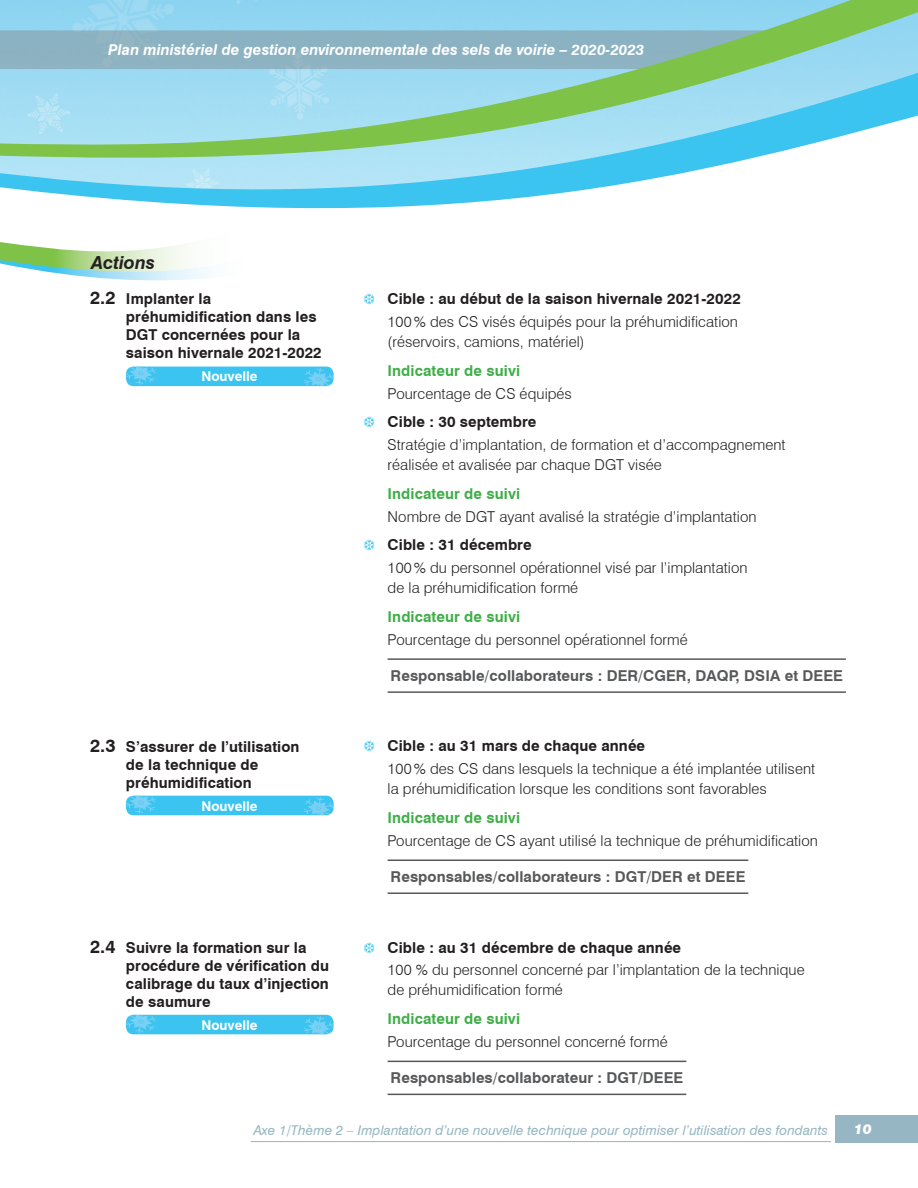
<style>
.page{position:relative;width:918px;height:1188px;background:#fff}
.page>*{position:absolute;margin:0;border:0;box-sizing:border-box;transform-origin:0 0}
.t1{font:italic 700 18px "Swiss 721 BT";color:#231f20}
.t2{font:300 15px/19.8px "Swiss 721 BT";letter-spacing:.005em;color:#231f20}
.t3{font:700 15px/18px "Swiss 721 BT";letter-spacing:.005em;color:#231f20}
.t4{font:700 15px "Swiss 721 BT";letter-spacing:.005em;color:#57585a}
.t5{font:700 15px "Swiss 721 BT";letter-spacing:.005em;color:#40ae49}
.t6{font:italic 700 15px "Swiss 721 BT";color:#fff}
.t7{font:italic 13.5px "Swiss 721 BT";letter-spacing:.005em;color:#95b6c2}
.t8{font:700 13.5px "Swiss 721 BT";color:#fff}
.t9{font:italic 900 13.5px "Swiss 721 BT";color:#fff}
.s1{font-size:18px}
</style>
<div class="page">
<div style="left:836px;top:1115px;width:82px;height:28px;background:#95b6c2"></div>
<svg style="left:0;top:0;width:918px;height:209px;background:#97d4d9"></svg>
<hr style="left:388px;top:859px;width:360px;height:2px;background:#57585a">
<hr style="left:388px;top:892px;width:360px;height:2px;background:#57585a">
<hr style="left:388px;top:1061px;width:298px;height:1px;background:#57585a">
<hr style="left:388px;top:1094px;width:298px;height:1px;background:#57585a">
<div style="left:126px;top:796px;width:208px;height:19px;background:#3cc4f0;border-radius:8px"></div>
<svg style="left:126px;top:796px;width:30px;height:18px"></svg>
<svg style="left:304px;top:797px;width:30px;height:18px"></svg>
<div style="left:126px;top:1015px;width:208px;height:19px;background:#3cc4f0;border-radius:8px"></div>
<svg style="left:126px;top:1015px;width:30px;height:18px"></svg>
<svg style="left:304px;top:1016px;width:30px;height:18px"></svg>
<hr style="left:388px;top:658px;width:458px;height:2px;background:#57585a">
<hr style="left:388px;top:691px;width:458px;height:2px;background:#57585a">
<div style="left:126px;top:367px;width:208px;height:19px;background:#3cc4f0;border-radius:8px"></div>
<svg style="left:126px;top:367px;width:30px;height:18px"></svg>
<svg style="left:304px;top:368px;width:30px;height:18px"></svg>
<hr style="left:251px;top:1141px;width:580px;height:1px;background:#95b6c2">
<svg style="left:0;top:242px;width:209px;height:39px"></svg>
<p class="t6" style="left:108px;top:41px;width:538px">Plan ministériel de gestion environnementale des sels de voirie – 2020-2023</p>
<p class="t1" style="left:92px;top:252px;width:65px">Actions</p>
<p class="t3" style="left:126px;top:290px;width:197px;text-indent:-36px"><span class="s1">2.2</span> Implanter la préhumidification dans les<br>DGT concernées pour la saison hivernale 2021‑2022</p>
<p class="t8" style="left:201px;top:368px;width:58px">Nouvelle</p>
<p class="t3" style="left:126px;top:737px;width:175px;text-indent:-36px"><span class="s1">2.3</span> S’assurer de l’utilisation de la technique de préhumidification</p>
<p class="t8" style="left:201px;top:798px;width:58px">Nouvelle</p>
<p class="t3" style="left:388px;top:290px;width:355px">Cible : au début de la saison hivernale 2021‑2022</p>
<p class="t2" style="left:388px;top:312px;width:352px">100 % des CS visés équipés pour la préhumidification (réservoirs, camions, matériel)</p>
<p class="t5" style="left:388px;top:361px;width:134px">Indicateur de suivi</p>
<p class="t2" style="left:388px;top:383px;width:186px">Pourcentage de CS équipés</p>
<p class="t3" style="left:388px;top:413px;width:150px">Cible : 30 septembre</p>
<p class="t2" style="left:388px;top:435px;width:399px">Stratégie d’implantation, de formation et d’accompagnement réalisée et avalisée par chaque DGT visée</p>
<p class="t5" style="left:388px;top:484px;width:134px">Indicateur de suivi</p>
<p class="t2" style="left:388px;top:506px;width:370px">Nombre de DGT ayant avalisé la stratégie d’implantation</p>
<p class="t3" style="left:388px;top:536px;width:146px">Cible : 31 décembre</p>
<p class="t2" style="left:388px;top:558px;width:362px">100 % du personnel opérationnel visé par l’implantation de la préhumidification formé</p>
<p class="t5" style="left:388px;top:607px;width:134px">Indicateur de suivi</p>
<p class="t2" style="left:388px;top:629px;width:302px">Pourcentage du personnel opérationnel formé</p>
<p class="t4" style="left:391px;top:666px;width:454px">Responsable/collaborateurs : DER/CGER, DAQP, DSIA et DEEE</p>
<p class="t3" style="left:388px;top:737px;width:259px">Cible : au 31 mars de chaque année</p>
<p class="t2" style="left:388px;top:759px;width:429px">100 % des CS dans lesquels la technique a été implantée utilisent la préhumidification lorsque les conditions sont favorables</p>
<p class="t5" style="left:388px;top:808px;width:134px">Indicateur de suivi</p>
<p class="t2" style="left:388px;top:830px;width:432px">Pourcentage de CS ayant utilisé la technique de préhumidification</p>
<p class="t4" style="left:391px;top:868px;width:356px">Responsables/collaborateurs : DGT/DER et DEEE</p>
<p class="t3" style="left:126px;top:938px;width:205px;text-indent:-36px"><span class="s1">2.4</span> Suivre la formation sur la procédure de vérification du calibrage du taux d’injection de saumure</p>
<p class="t8" style="left:201px;top:1017px;width:58px">Nouvelle</p>
<p class="t3" style="left:388px;top:938px;width:295px">Cible : au 31 décembre de chaque année</p>
<p class="t2" style="left:388px;top:960px;width:419px">100 % du personnel concerné par l’implantation de la technique de préhumidification formé</p>
<p class="t5" style="left:388px;top:1010px;width:134px">Indicateur de suivi</p>
<p class="t2" style="left:388px;top:1031px;width:282px">Pourcentage du personnel concerné formé</p>
<p class="t4" style="left:391px;top:1069px;width:294px">Responsables/collaborateur : DGT/DEEE</p>
<p class="t7" style="left:254px;top:1122px;width:576px">Axe 1/Thème 2 – Implantation d’une nouvelle technique pour optimiser l’utilisation des fondants</p>
<p class="t9" style="left:854px;top:1121px;width:19px">10</p>
</div>
